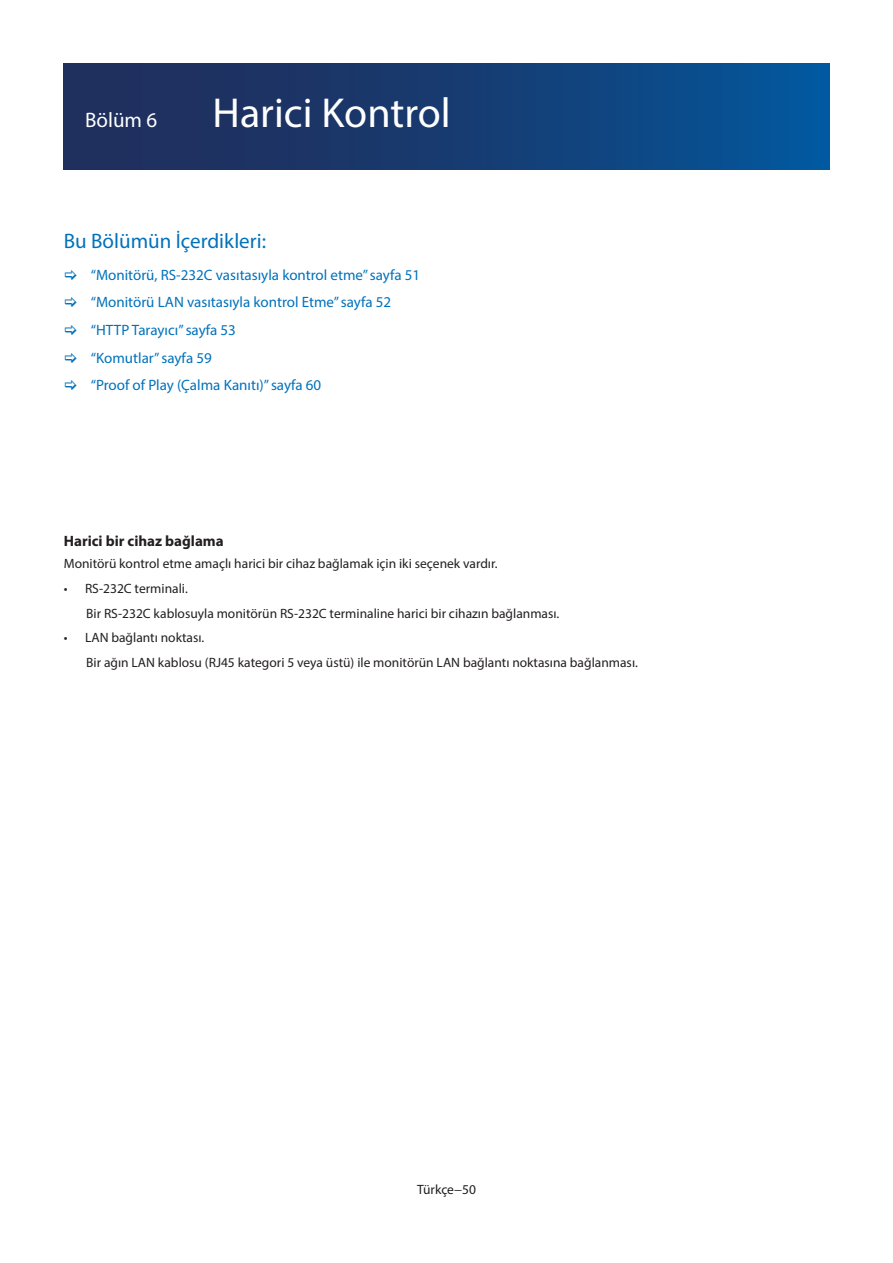
<style>
.page{position:relative;width:893px;height:1263px;background:#fff}
.page>*{position:absolute;margin:0;border:0;box-sizing:border-box;transform-origin:0 0}
.t1{font:42px "Myriad Pro";color:#fff}
.t2{font:21px "Myriad Pro";color:#0072bc}
.t3{font:21px "Myriad Pro";color:#fff}
.t4{font:15px/27.8px "Myriad Pro";color:#0072bc}
.t5{font:700 15px "Myriad Pro";color:#231f20}
.t6{font:13.5px/24.8px "Myriad Pro";color:#231f20}
</style>
<div class="page">
<div style="left:64px;top:64px;width:765px;height:106px;background:linear-gradient(to right,#242954,#055497)"></div>
<h2 class="t3" style="left:85px;top:107px;width:74px">Bölüm 6</h2>
<h1 class="t1" style="left:213px;top:87px;width:240px">Harici Kontrol</h1>
<h2 class="t2" style="left:64px;top:228px;width:204px">Bu Bölümün İçerdikleri:</h2>
<p class="t4" style="left:91px;top:260px;width:331px">“Monitörü, RS-232C vasıtasıyla kontrol etme” sayfa 51 “Monitörü LAN vasıtasıyla kontrol Etme” sayfa 52 “HTTP Tarayıcı” sayfa 53<br>“Komutlar” sayfa 59<br>“Proof of Play (Çalma Kanıtı)” sayfa 60</p>
<p class="t5" style="left:64px;top:531px;width:161px">Harici bir cihaz bağlama</p>
<p class="t6" style="left:64px;top:551px;width:435px">Monitörü kontrol etme amaçlı harici bir cihaz bağlamak için iki seçenek vardır.</p>
<p class="t6" style="left:86px;top:576px;width:475px;text-indent:-22px">• RS-232C terminali.<br>Bir RS-232C kablosuyla monitörün RS-232C terminaline harici bir cihazın bağlanması.</p>
<p class="t6" style="left:86px;top:625px;width:553px;text-indent:-22px">• LAN bağlantı noktası.<br>Bir ağın LAN kablosu (RJ45 kategori 5 veya üstü) ile monitörün LAN bağlantı noktasına bağlanması.</p>
<p class="t6" style="left:417px;top:1177px;width:60px">Türkçe−50</p>
</div>
